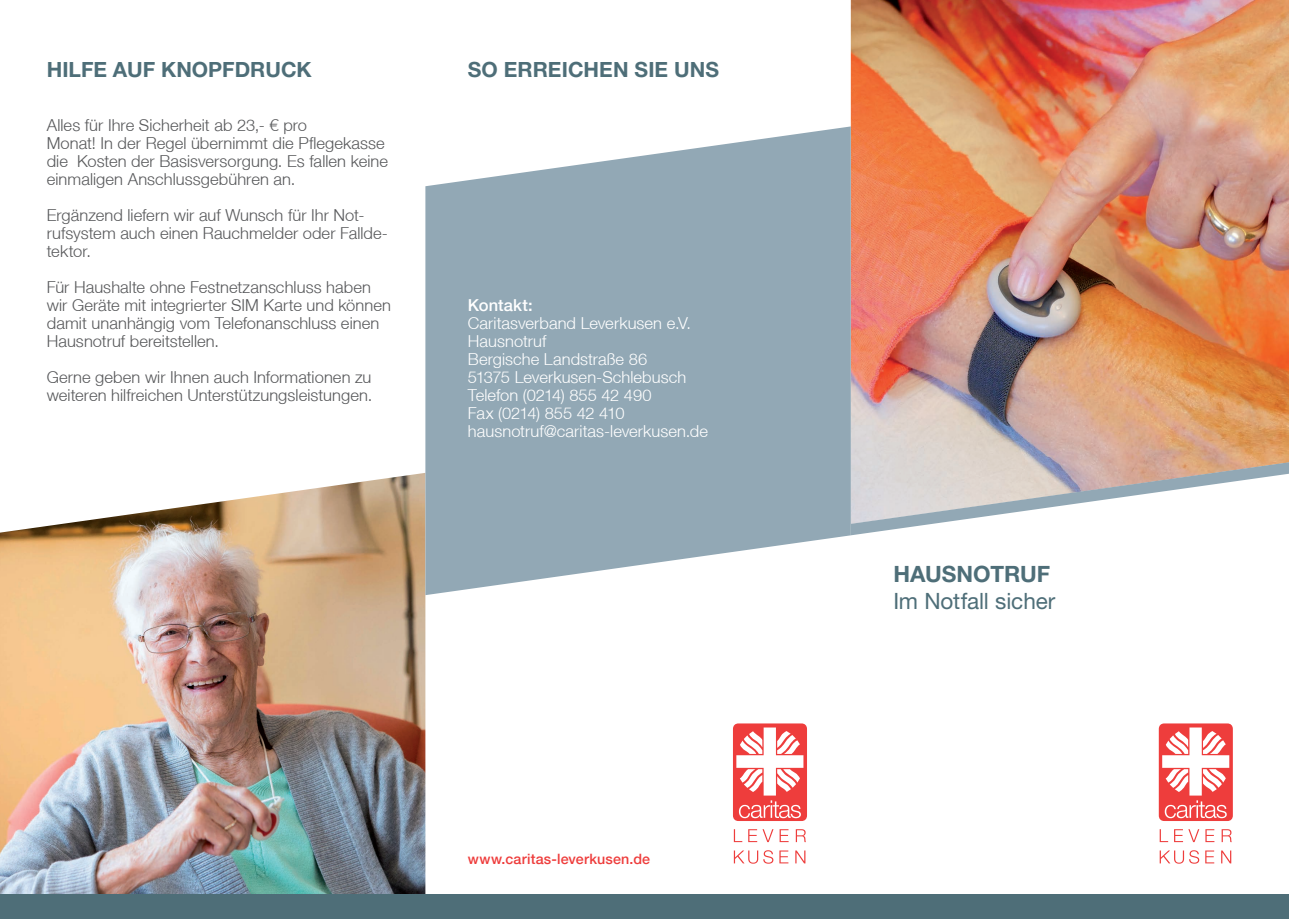
<style>
.page{position:relative;width:1289px;height:919px;background:#fff}
.page>*{position:absolute;margin:0;border:0;box-sizing:border-box;transform-origin:0 0}
.t1{font:22.5px "Helvetica Neue LT Std";letter-spacing:-.005em;color:#4e6e78}
.t2{font:700 22.5px "Helvetica Neue LT Std";color:#4e6e78}
.t3{font:700 21px "Helvetica Neue LT Std";color:#4e6e78}
.t4{font:300 16.5px/18px "Helvetica Neue LT";letter-spacing:.005em;color:#57585a}
.t5{font:300 16.5px/18px "Helvetica Neue LT";letter-spacing:.005em;color:#fff}
.t6{font:500 16.5px "Helvetica Neue LT";letter-spacing:.005em;color:#fff}
.t7{font:500 14.25px "Helvetica Neue LT";letter-spacing:.015em;color:#ee3d3c}
</style>
<div class="page">
<img style="left:850px;top:0;width:438px;height:462px">
<img style="left:0;top:473px;width:425px;height:421px">
<svg style="left:1157px;top:722px;width:76px;height:100px"></svg>
<div style="left:1158px;top:723px;width:74px;height:98px;background:#ee3d3c;border-radius:5px"></div>
<svg style="left:1162px;top:727px;width:67px;height:91px"></svg>
<svg style="left:1159px;top:850px;width:24px;height:13px"></svg>
<svg style="left:1189px;top:850px;width:10px;height:13px"></svg>
<svg style="left:1205px;top:850px;width:9px;height:13px"></svg>
<svg style="left:1159px;top:829px;width:23px;height:13px"></svg>
<svg style="left:1188px;top:829px;width:11px;height:13px"></svg>
<svg style="left:1205px;top:829px;width:9px;height:13px"></svg>
<svg style="left:1221px;top:829px;width:10px;height:13px"></svg>
<svg style="left:1221px;top:850px;width:10px;height:13px"></svg>
<div style="left:733px;top:723px;width:74px;height:98px;background:#ee3d3c;border-radius:5px"></div>
<svg style="left:736px;top:727px;width:67px;height:91px"></svg>
<svg style="left:733px;top:850px;width:40px;height:13px"></svg>
<svg style="left:779px;top:850px;width:9px;height:13px"></svg>
<svg style="left:733px;top:829px;width:9px;height:13px"></svg>
<svg style="left:748px;top:829px;width:25px;height:13px"></svg>
<svg style="left:779px;top:829px;width:9px;height:13px"></svg>
<svg style="left:795px;top:829px;width:11px;height:13px"></svg>
<svg style="left:795px;top:850px;width:10px;height:13px"></svg>
<svg style="left:425px;top:126px;width:425px;height:469px;background:#a0b3be"></svg>
<div style="left:0;top:894px;width:1288px;height:24px;background:#4e6e78"></div>
<svg style="left:850px;top:462px;width:438px;height:73px"></svg>
<p class="t3" style="left:47px;top:56px;width:265px">HILFE AUF KNOPFDRUCK</p>
<p class="t3" style="left:468px;top:56px;width:252px">SO ERREICHEN SIE UNS</p>
<p class="t4" style="left:47px;top:115px;width:343px">Alles für Ihre Sicherheit ab 23,- € pro<br>Monat! In der Regel übernimmt die Pflegekasse die Kosten der Basisversorgung. Es fallen keine einmaligen Anschlussgebühren an.</p>
<p class="t4" style="left:47px;top:205px;width:343px">Ergänzend liefern wir auf Wunsch für Ihr Not&shy;rufsystem auch einen Rauchmelder oder Fallde&shy;tektor.</p>
<p class="t4" style="left:47px;top:277px;width:346px">Für Haushalte ohne Festnetzanschluss haben wir Geräte mit integrierter SIM Karte und können damit unanhängig vom Telefonanschluss einen Hausnotruf bereitstellen.</p>
<p class="t4" style="left:47px;top:367px;width:327px">Gerne geben wir Ihnen auch Informationen zu weiteren hilfreichen Unterstützungsleistungen.</p>
<p class="t6" style="left:468px;top:295px;width:66px">Kontakt:</p>
<p class="t5" style="left:468px;top:313px;width:242px">Caritasverband Leverkusen e.V.<br>Hausnotruf<br>Bergische Landstraße 86<br>51375 Leverkusen-Schlebusch<br>Telefon (0214) 855 42 490<br>Fax (0214) 855 42 410 hausnotruf@caritas-leverkusen.de</p>
<p class="t7" style="left:468px;top:850px;width:184px">www.caritas-leverkusen.de</p>
<h1 class="t2" style="left:893px;top:560px;width:158px">HAUSNOTRUF</h1>
<h1 class="t1" style="left:893px;top:587px;width:163px">Im Notfall sicher</h1>
</div>
